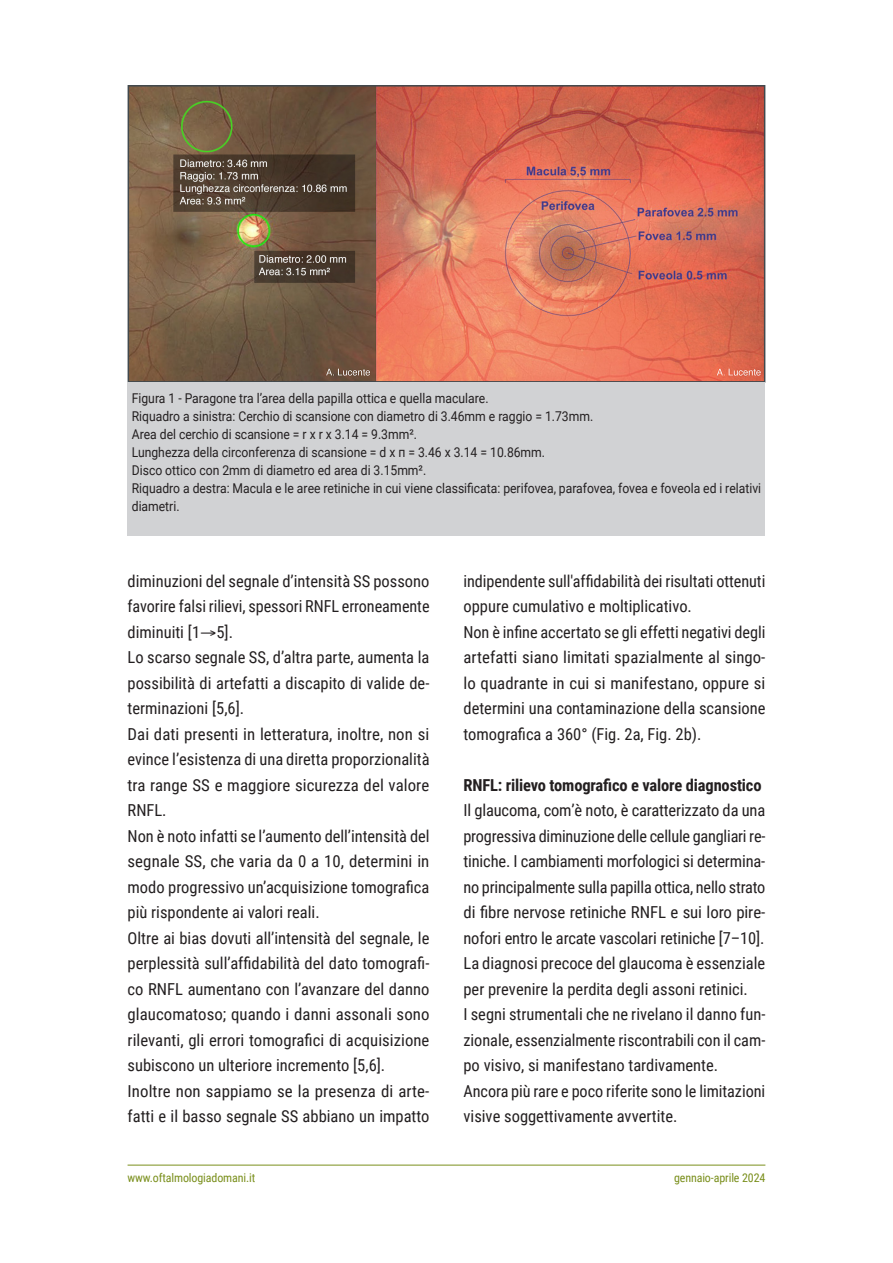
<style>
.page{position:relative;width:893px;height:1263px;background:#fff}
.page>*{position:absolute;margin:0;border:0;box-sizing:border-box;transform-origin:0 0}
.t1{font:16.5px/25.5px "Roboto Condensed";color:#231f20}
.t2{font:700 16.5px "Roboto Condensed";letter-spacing:-.01em;color:#231f20}
.t3{font:13.5px/18px "Roboto";color:#231f20;scale:.9 1}
.t4{font:12px "Roboto Condensed";letter-spacing:-.01em;color:#7a8f1c}
</style>
<div class="page">
<hr style="left:128px;top:1165px;width:637px;height:1px;background:#7a8f1c">
<img style="left:131px;top:88px;width:631px;height:292px">
<div style="left:128px;top:85px;width:637px;height:298px;border:2px solid #41494e"></div>
<div style="left:128px;top:383px;width:637px;height:153px;background:#d1d2d4"></div>
<p class="t3" style="left:132px;top:389px;width:701px">Figura 1 - Paragone tra l’area della papilla ottica e quella maculare.<br>Riquadro a sinistra: Cerchio di scansione con diametro di 3.46mm e raggio = 1.73mm.<br>Area del cerchio di scansione = r x r x 3.14 = 9.3mm².<br>Lunghezza della circonferenza di scansione = d x п = 3.46 x 3.14 = 10.86mm.<br>Disco ottico con 2mm di diametro ed area di 3.15mm².<br>Riquadro a destra: Macula e le aree retiniche in cui viene classificata: perifovea, parafovea, fovea e foveola ed i relativi diametri.</p>
<p class="t1" style="left:128px;top:567px;width:304px">diminuzioni del segnale d’intensità SS possono favorire falsi rilievi, spessori RNFL erroneamente diminuiti [1→5].<br>Lo scarso segnale SS, d’altra parte, aumenta la possibilità di artefatti a discapito di valide de&shy;terminazioni [5,6].<br>Dai dati presenti in letteratura, inoltre, non si evince l’esistenza di una diretta proporzionalità tra range SS e maggiore sicurezza del valore RNFL.<br>Non è noto infatti se l’aumento dell’intensità del segnale SS, che varia da 0 a 10, determini in modo progressivo un’acquisizione tomografica più rispondente ai valori reali.<br>Oltre ai bias dovuti all’intensità del segnale, le perplessità sull’affidabilità del dato tomografi&shy;co RNFL aumentano con l’avanzare del danno glaucomatoso; quando i danni assonali sono rilevanti, gli errori tomografici di acquisizione subiscono un ulteriore incremento [5,6].<br>Inoltre non sappiamo se la presenza di arte&shy;fatti e il basso segnale SS abbiano un impatto</p>
<p class="t1" style="left:463px;top:567px;width:303px">indipendente sull'affidabilità dei risultati ottenuti oppure cumulativo e moltiplicativo.<br>Non è infine accertato se gli effetti negativi degli artefatti siano limitati spazialmente al singo&shy;lo quadrante in cui si manifestano, oppure si determini una contaminazione della scansione tomografica a 360° (Fig. 2a, Fig. 2b).</p>
<p class="t2" style="left:463px;top:773px;width:300px">RNFL: rilievo tomografico e valore diagnostico</p>
<p class="t1" style="left:463px;top:797px;width:303px">Il glaucoma, com’è noto, è caratterizzato da una progressiva diminuzione delle cellule gangliari re&shy;tiniche. I cambiamenti morfologici si determina&shy;no principalmente sulla papilla ottica, nello strato di fibre nervose retiniche RNFL e sui loro pire&shy;nofori entro le arcate vascolari retiniche [7–10].<br>La diagnosi precoce del glaucoma è essenziale per prevenire la perdita degli assoni retinici.<br>I segni strumentali che ne rivelano il danno fun&shy;zionale, essenzialmente riscontrabili con il cam&shy;po visivo, si manifestano tardivamente.<br>Ancora più rare e poco riferite sono le limitazioni visive soggettivamente avvertite.</p>
<p class="t4" style="left:128px;top:1169px;width:129px">www.oftalmologiadomani.it</p>
<p class="t4" style="left:674px;top:1169px;width:93px">gennaio-aprile 2024</p>
</div>
